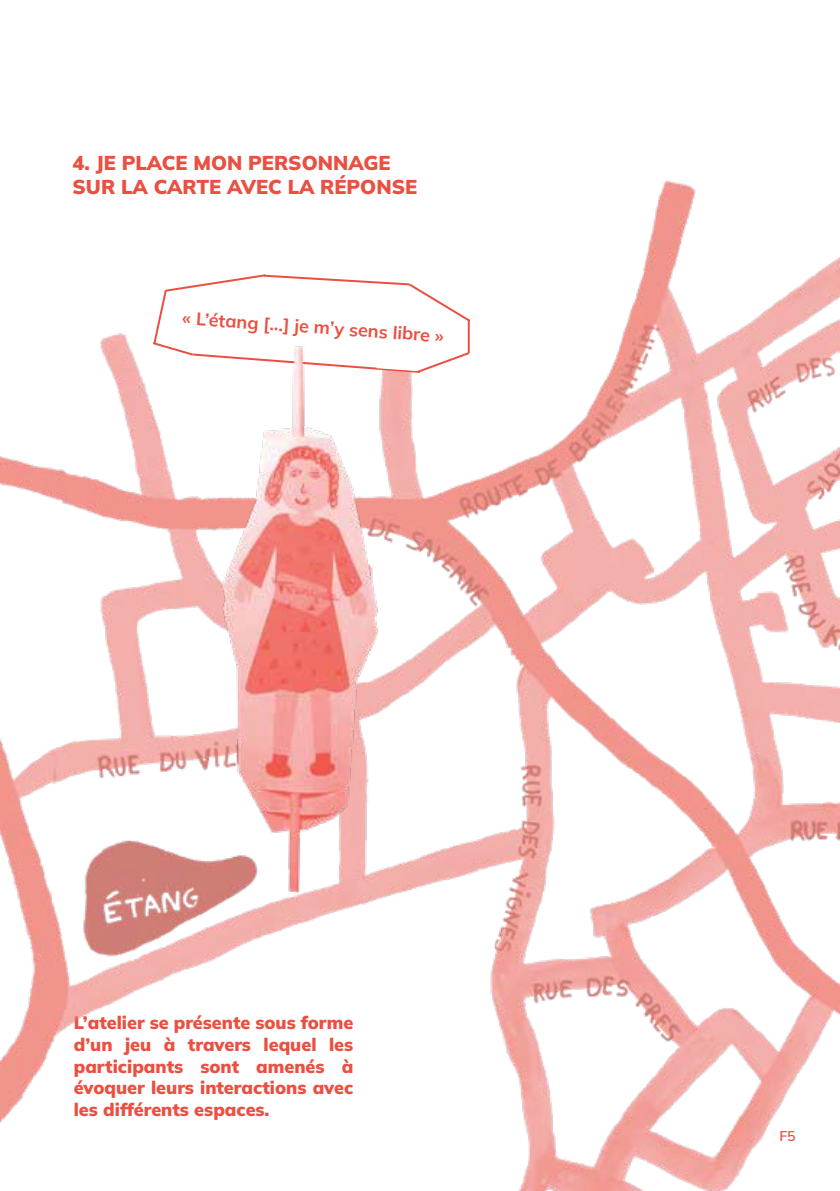
<style>
.page{position:relative;width:840px;height:1191px;background:#fff}
.page>*{position:absolute;margin:0;border:0;box-sizing:border-box;transform-origin:0 0}
.t1{font:900 20px/24px "Mulish";color:#ea5042}
.t2{font:900 18px/21.6px "Mulish";color:#ea5042;text-align:justify}
.t3{font:700 18px "Mulish";color:#ea5042}
.t4{font:600 14px "Mulish";color:#ea5042}
</style>
<div class="page">
<img style="left:0;top:180px;width:839px;height:1011px">
<img style="left:30px;top:264px;width:508px;height:676px">
<p class="t1" style="left:72px;top:150px;width:346px">4. JE PLACE MON PERSONNAGE<br>SUR LA CARTE AVEC LA RÉPONSE</p>
<p class="t3" style="left:183px;top:305px;width:264px;rotate:4deg">« L’étang [...] je m’y sens libre »</p>
<p class="t2" style="left:74px;top:1011px;width:281px">L’atelier se présente sous forme d’un jeu à travers lequel les participants sont amenés à évoquer leurs interactions avec les différents espaces.</p>
<p class="t4" style="left:778px;top:1126px;width:18px">F5</p>
</div>
